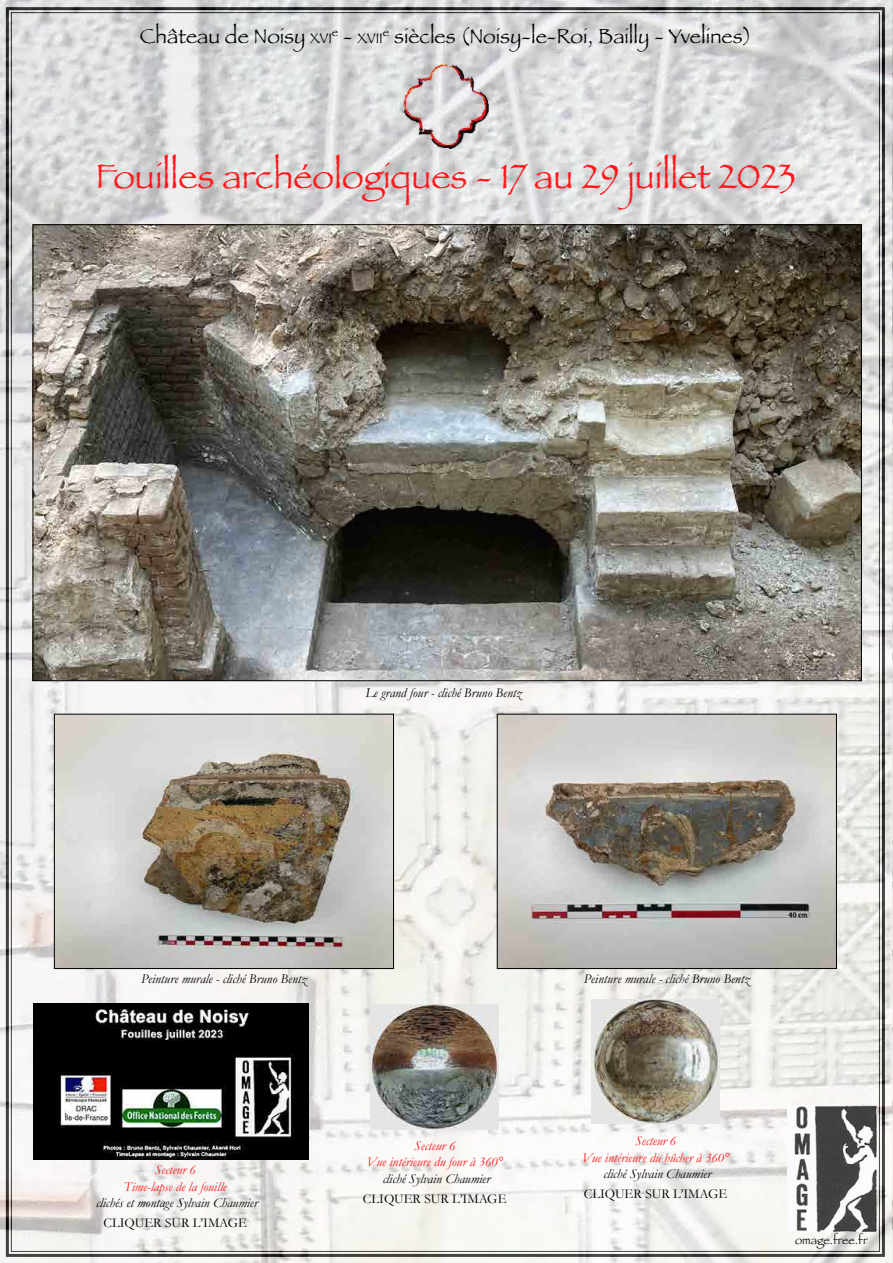
<style>
.page{position:relative;width:893px;height:1263px;background:#fff}
.page>*{position:absolute;margin:0;border:0;box-sizing:border-box;transform-origin:0 0}
.t1{font:36px "Papyrus";color:#ff171a}
.t2{font:21px "Papyrus";color:#000}
.t3{font:14.7px "Papyrus";color:#000}
.t4{font:italic 13.5px "Garamond";color:#000}
.t5{font:italic 13.5px/16.2px "Garamond";color:#ff171a;text-align:center}
.t6{font:13.5px "Garamond";color:#000}
.t7{font:12px "Papyrus";color:#000}
.s1{font-size:14.7px}
.s2{font-size:21px}
</style>
<div class="page">
<img style="left:0;top:0;width:893px;height:1263px">
<img style="left:403px;top:64px;width:85px;height:84px">
<img style="left:787px;top:1106px;width:89px;height:125px">
<img style="left:35px;top:226px;width:825px;height:453px">
<img style="left:33px;top:1004px;width:276px;height:155px">
<img style="left:371px;top:1004px;width:127px;height:126px">
<img style="left:592px;top:999px;width:127px;height:124px">
<img style="left:499px;top:716px;width:336px;height:251px">
<div style="left:497px;top:714px;width:340px;height:255px;border:1px solid #000"></div>
<img style="left:56px;top:716px;width:336px;height:251px">
<div style="left:54px;top:714px;width:340px;height:255px;border:1px solid #000"></div>
<h2 class="t2" style="left:140px;top:23px;width:194px">Château de Noisy <span class="s1">XVI</span></h2>
<p class="t3" style="left:332px;top:29px;width:52px"><sup>e</sup> <span class="s2">-</span> XVII</p>
<h2 class="t2" style="left:383px;top:23px;width:370px"><sup>e</sup> siècles (Noisy-le-Roi, Bailly - Yvelines)</h2>
<h1 class="t1" style="left:95px;top:154px;width:702px">Fouilles archéologiques - 17 au 29 juillet 2023</h1>
<p class="t4" style="left:365px;top:684px;width:158px">Le grand four - cliché Bruno Bentz</p>
<p class="t4" style="left:141px;top:970px;width:167px">Peinture murale - cliché Bruno Bentz</p>
<p class="t4" style="left:584px;top:970px;width:167px">Peinture murale - cliché Bruno Bentz</p>
<p class="t5" style="left:124px;top:1162px;width:105px">Secteur 6<br>Time-lapse de la fouille</p>
<p class="t4" style="left:96px;top:1194px;width:163px">clichés et montage Sylvain Chaumier</p>
<p class="t6" style="left:104px;top:1215px;width:145px">CLIQUER SUR L’IMAGE</p>
<p class="t5" style="left:366px;top:1137px;width:138px">Secteur 6<br>Vue intérieure du four à 360°</p>
<p class="t4" style="left:383px;top:1170px;width:109px">cliché Sylvain Chaumier</p>
<p class="t6" style="left:363px;top:1191px;width:145px">CLIQUER SUR L’IMAGE</p>
<p class="t5" style="left:582px;top:1133px;width:149px">Secteur 6<br>Vue intérieure du bûcher à 360°</p>
<p class="t4" style="left:604px;top:1165px;width:109px">cliché Sylvain Chaumier</p>
<p class="t6" style="left:584px;top:1186px;width:145px">CLIQUER SUR L’IMAGE</p>
<p class="t7" style="left:795px;top:1232px;width:74px">omage.free.fr</p>
</div>
